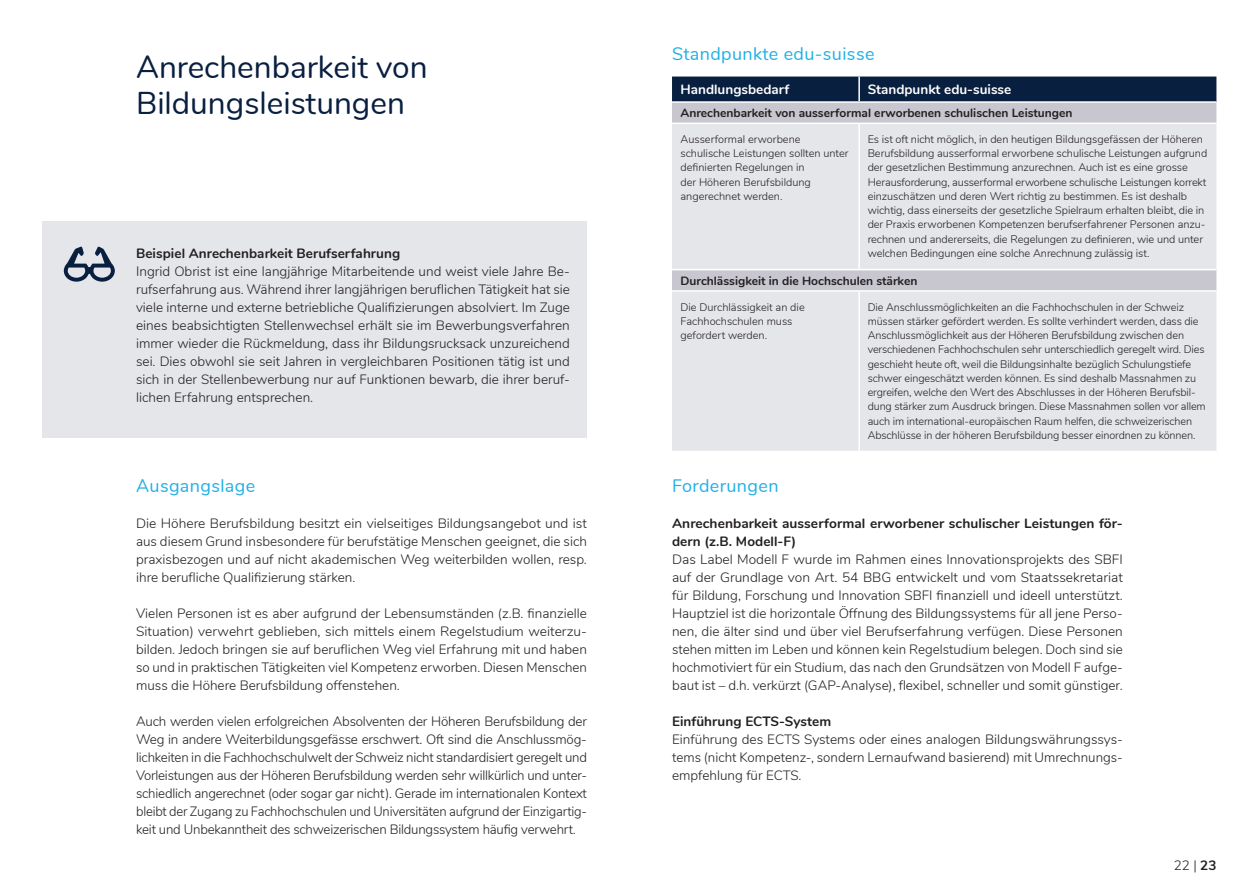
<style>
.page{position:relative;width:1259px;height:893px;background:#fff}
.page>*{position:absolute;margin:0;border:0;box-sizing:border-box;transform-origin:0 0}
.H1_Titel{font:31.5px "Nunito";color:#091f3f}
.H2_Titel{font:18px "Nunito";letter-spacing:.02em;color:#1fb0e6}
._05_Grundtext{font:300 13.5px/18px "Nunito";color:#231f20;text-align:justify}
.H3_Untertitel{font:700 13.5px/18px "Nunito";letter-spacing:.005em;color:#231f20}
.H1_Titel-2{font:700 13.5px "Nunito";color:#fff}
._06_Boxtext{font:700 12px "Nunito";color:#231f20}
._06_Boxtext-2{font:300 10.95px/14.2px "Nunito";letter-spacing:-.01em;color:#231f20}
.s1{font-weight:700}
</style>
<div class="page">
<div style="left:43px;top:221px;width:544px;height:216px;background:#e5e6ea"></div>
<svg style="left:64px;top:246px;width:51px;height:36px"></svg>
<div style="left:672px;top:77px;width:544px;height:24px;background:#091f3f"></div>
<div style="left:672px;top:103px;width:544px;height:20px;background:#c8c6cf"></div>
<div style="left:672px;top:124px;width:544px;height:327px;background:#e5e6ea"></div>
<hr style="left:858px;top:77px;width:2px;height:24px;background:#fff">
<hr style="left:858px;top:124px;width:2px;height:145px;background:#fff">
<hr style="left:672px;top:269px;width:187px;height:1px;background:#fff">
<hr style="left:859px;top:269px;width:357px;height:1px;background:#fff">
<hr style="left:672px;top:290px;width:187px;height:2px;background:#fff">
<hr style="left:859px;top:290px;width:357px;height:2px;background:#fff">
<hr style="left:858px;top:292px;width:2px;height:159px;background:#fff">
<p class="H1_Titel" style="left:136px;top:43px;width:293px">Anrechenbarkeit von</p>
<p class="H1_Titel" style="left:136px;top:79px;width:270px">Bildungsleistungen</p>
<p class="H3_Untertitel" style="left:136px;top:243px;width:266px">Beispiel Anrechenbarkeit Berufserfahrung</p>
<p class="_05_Grundtext" style="left:136px;top:261px;width:435px">Ingrid Obrist ist eine langjährige Mitarbeitende und weist viele Jahre Be&shy;rufserfahrung aus. Während ihrer langjährigen beruflichen Tätigkeit hat sie viele interne und externe betriebliche Qualifizierungen absolviert. Im Zuge eines beabsichtigten Stellenwechsel erhält sie im Bewerbungsverfahren immer wieder die Rückmeldung, dass ihr Bildungsrucksack unzureichend sei. Dies obwohl sie seit Jahren in vergleichbaren Positionen tätig ist und sich in der Stellenbewerbung nur auf Funktionen bewarb, die ihrer beruf&shy;lichen Erfahrung entsprechen.</p>
<p class="H2_Titel" style="left:136px;top:472px;width:121px">Ausgangslage</p>
<p class="_05_Grundtext" style="left:136px;top:513px;width:452px">Die Höhere Berufsbildung besitzt ein vielseitiges Bildungsangebot und ist aus diesem Grund insbesondere für berufstätige Menschen geeignet, die sich praxisbezogen und auf nicht akademischen Weg weiterbilden wollen, resp. ihre berufliche Qualifizierung stärken.</p>
<p class="_05_Grundtext" style="left:136px;top:603px;width:452px;text-align:left">Vielen Personen ist es aber aufgrund der Lebensumständen (z.B. finanzielle Situation) verwehrt geblieben, sich mittels einem Regelstudium weiterzu&shy;bilden. Jedoch bringen sie auf beruflichen Weg viel Erfahrung mit und haben so und in praktischen Tätigkeiten viel Kompetenz erworben. Diesen Menschen muss die Höhere Berufsbildung offenstehen.</p>
<p class="_05_Grundtext" style="left:136px;top:711px;width:452px">Auch werden vielen erfolgreichen Absolventen der Höheren Berufsbildung der Weg in andere Weiterbildungsgefässe erschwert. Oft sind die Anschlussmög&shy;lichkeiten in die Fachhochschulwelt der Schweiz nicht standardisiert geregelt und Vorleistungen aus der Höheren Berufsbildung werden sehr willkürlich und unter&shy;schiedlich angerechnet (oder sogar gar nicht). Gerade im internationalen Kontext bleibt der Zugang zu Fachhochschulen und Universitäten aufgrund der Einzigartig&shy;keit und Unbekanntheit des schweizerischen Bildungssystem häufig verwehrt.</p>
<p class="H2_Titel" style="left:672px;top:40px;width:204px">Standpunkte edu-suisse</p>
<p class="H1_Titel-2" style="left:680px;top:80px;width:110px">Handlungsbedarf</p>
<p class="H1_Titel-2" style="left:867px;top:80px;width:145px">Standpunkt edu-suisse</p>
<p class="_06_Boxtext" style="left:680px;top:104px;width:393px">Anrechenbarkeit von ausserformal erworbenen schulischen Leistungen</p>
<p class="_06_Boxtext-2" style="left:680px;top:131px;width:170px">Ausserformal erworbene schulische Leistungen sollten unter definierten Regelungen in<br>der Höheren Berufsbildung angerechnet werden.</p>
<p class="_06_Boxtext-2" style="left:867px;top:131px;width:341px">Es ist oft nicht möglich, in den heutigen Bildungsgefässen der Höheren Berufsbildung ausserformal erworbene schulische Leistungen aufgrund der gesetzlichen Bestimmung anzurechnen. Auch ist es eine grosse Herausforderung, ausserformal erworbene schulische Leistungen korrekt einzuschätzen und deren Wert richtig zu bestimmen. Es ist deshalb wichtig, dass einerseits der gesetzliche Spielraum erhalten bleibt, die in der Praxis erworbenen Kompetenzen berufserfahrener Personen anzu&shy;rechnen und andererseits, die Regelungen zu definieren, wie und unter welchen Bedingungen eine solche Anrechnung zulässig ist.</p>
<p class="_06_Boxtext" style="left:680px;top:272px;width:238px">Durchlässigkeit in die Hochschulen stärken</p>
<p class="_06_Boxtext-2" style="left:680px;top:299px;width:126px">Die Durchlässigkeit an die<br>Fachhochschulen muss gefordert werden.</p>
<p class="_06_Boxtext-2" style="left:867px;top:299px;width:339px">Die Anschlussmöglichkeiten an die Fachhochschulen in der Schweiz müssen stärker gefördert werden. Es sollte verhindert werden, dass die Anschlussmöglichkeit aus der Höheren Berufsbildung zwischen den verschiedenen Fachhochschulen sehr unterschiedlich geregelt wird. Dies geschieht heute oft, weil die Bildungsinhalte bezüglich Schulungstiefe schwer eingeschätzt werden können. Es sind deshalb Massnahmen zu ergreifen, welche den Wert des Abschlusses in der Höheren Berufsbil&shy;dung stärker zum Ausdruck bringen. Diese Massnahmen sollen vor allem auch im international-europäischen Raum helfen, die schweizerischen Abschlüsse in der höheren Berufsbildung besser einordnen zu können.</p>
<p class="H2_Titel" style="left:672px;top:472px;width:108px">Forderungen</p>
<p class="H3_Untertitel" style="left:672px;top:513px;width:452px">Anrechenbarkeit ausserformal erworbener schulischer Leistungen för&shy;dern (z.B. Modell-F)</p>
<p class="_05_Grundtext" style="left:672px;top:549px;width:452px">Das Label Modell F wurde im Rahmen eines Innovationsprojekts des SBFI auf der Grundlage von Art. 54 BBG entwickelt und vom Staatssekretariat für Bildung, Forschung und Innovation SBFI finanziell und ideell unterstützt.<br>Hauptziel ist die horizontale Öffnung des Bildungssystems für all jene Perso&shy;nen, die älter sind und über viel Berufserfahrung verfügen. Diese Personen stehen mitten im Leben und können kein Regelstudium belegen. Doch sind sie hochmotiviert für ein Studium, das nach den Grundsätzen von Modell F aufge&shy;baut ist – d.h. verkürzt (GAP-Analyse), flexibel, schneller und somit günstiger.</p>
<p class="H3_Untertitel" style="left:672px;top:711px;width:161px">Einführung ECTS-System</p>
<p class="_05_Grundtext" style="left:672px;top:729px;width:452px">Einführung des ECTS Systems oder eines analogen Bildungswährungssys&shy;tems (nicht Kompetenz-, sondern Lernaufwand basierend) mit Umrechnungs&shy;empfehlung für ECTS.</p>
<p class="_05_Grundtext" style="left:1173px;top:856px;width:44px">22 | <span class="s1">23</span></p>
</div>
